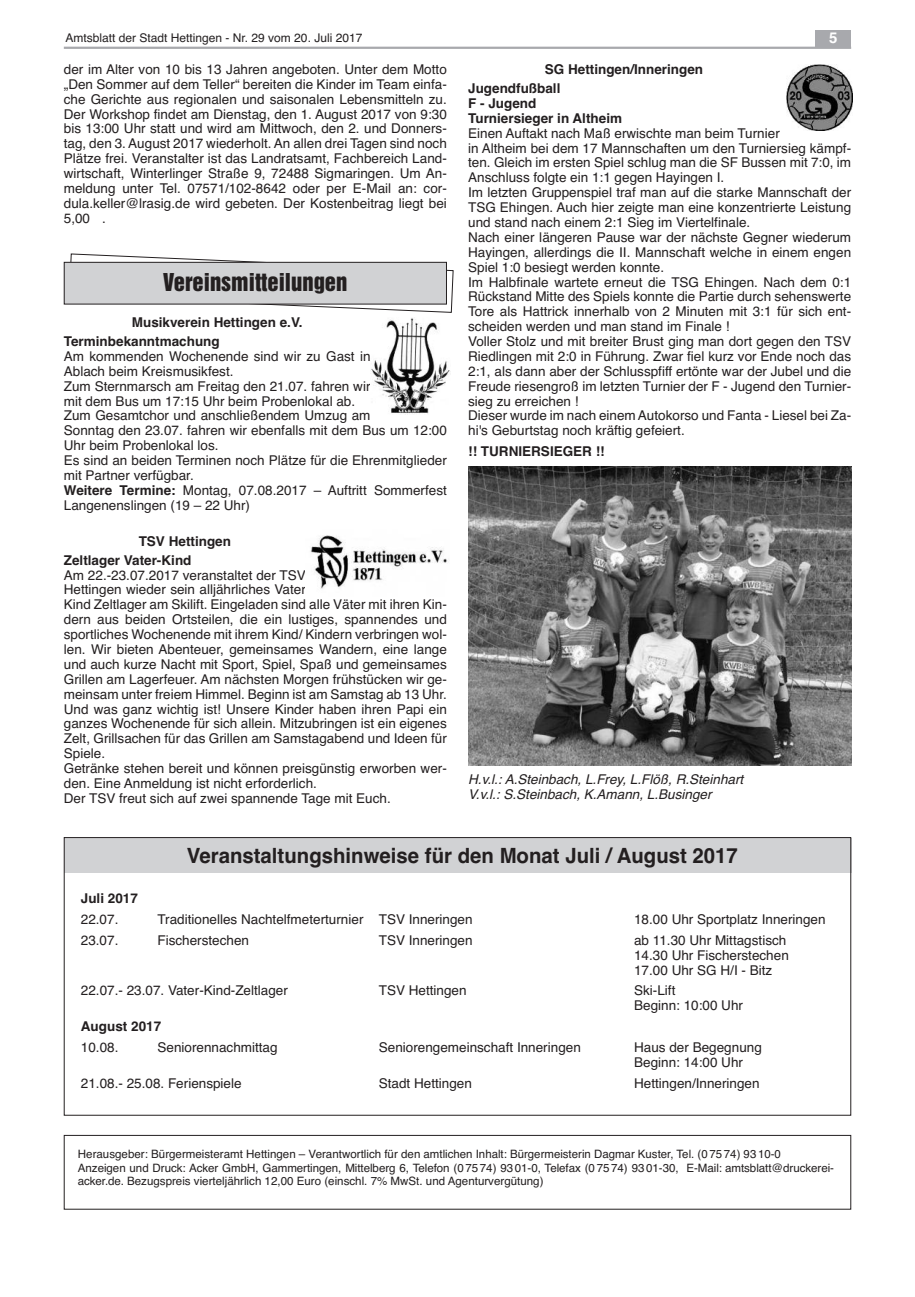
<style>
.page{position:relative;width:915px;height:1297px;background:#fff}
.page>*{position:absolute;margin:0;border:0;box-sizing:border-box;transform-origin:0 0}
.t1{font:22.5px "Helvetica Inserat";color:#231f20}
.t2{font:700 21px "Helvetica";color:#231f20}
.t3{font:700 15px "Helvetica";color:#fff}
.t4{font:13.5px/14.9px "Helvetica";color:#231f20}
.t5{font:700 13.5px/19.2px "Helvetica";color:#231f20}
.t6{font:italic 13.5px/14.9px "Helvetica";color:#231f20}
.t7{font:12px "Helvetica";color:#231f20}
.t8{font:11.55px/13.8px "Helvetica";color:#231f20}
.s1{font-weight:700}
</style>
<div class="page">
<div style="left:64px;top:838px;width:786px;height:34px;background:#d1d2d4"></div>
<svg style="left:69px;top:253px;width:385px;height:60px"></svg>
<div style="left:64px;top:262px;width:382px;height:42px;background:#d1d2d4"></div>
<div style="left:64px;top:262px;width:382px;height:42px;border:1px solid #231f20"></div>
<img style="left:371px;top:318px;width:79px;height:96px">
<img style="left:310px;top:535px;width:138px;height:54px">
<div style="left:64px;top:1135px;width:786px;height:74px;border:1px solid #231f20"></div>
<img style="left:786px;top:65px;width:65px;height:66px">
<img style="left:468px;top:467px;width:382px;height:298px">
<hr style="left:64px;top:47px;width:786px;height:2px;background:#a8a9ad">
<div style="left:815px;top:30px;width:35px;height:17px;background:#a8a9ad"></div>
<p class="t7" style="left:65px;top:31px;width:298px">Amtsblatt der Stadt Hettingen - Nr. 29 vom 20. Juli 2017</p>
<p class="t3" style="left:829px;top:29px;width:10px">5</p>
<p class="t4" style="left:64px;top:62px;width:384px;text-align:justify">der im Alter von 10 bis 13 Jahren angeboten. Unter dem Motto „Den Sommer auf dem Teller“ bereiten die Kinder im Team einfa&shy;che Gerichte aus regionalen und saisonalen Lebensmitteln zu.<br>Der Workshop findet am Dienstag, den 1. August 2017 von 9:30 bis 13:00 Uhr statt und wird am Mittwoch, den 2. und Donners&shy;tag, den 3. August 2017 wiederholt. An allen drei Tagen sind noch Plätze frei. Veranstalter ist das Landratsamt, Fachbereich Land&shy;wirtschaft, Winterlinger Straße 9, 72488 Sigmaringen. Um An&shy;meldung unter Tel. 07571/102-8642 oder per E-Mail an: cor&shy;dula.keller@lrasig.de wird gebeten. Der Kostenbeitrag liegt bei 5,00 .</p>
<h1 class="t1" style="left:163px;top:273px;width:186px">Vereinsmitteilungen</h1>
<p class="t5" style="left:64px;top:313px;width:240px;text-indent:68px">Musikverein Hettingen e.V.<br>Terminbekanntmachung</p>
<p class="t4" style="left:64px;top:349px;width:384px">Am kommenden Wochenende sind wir zu Gast in<br>Ablach beim Kreismusikfest.<br>Zum Sternmarsch am Freitag den 21.07. fahren wir<br>mit dem Bus um 17:15 Uhr beim Probenlokal ab.<br>Zum Gesamtchor und anschließendem Umzug am<br>Sonntag den 23.07. fahren wir ebenfalls mit dem Bus um 12:00<br>Uhr beim Probenlokal los.<br>Es sind an beiden Terminen noch Plätze für die Ehrenmitglieder mit Partner verfügbar.<br><span class="s1">Weitere Termine:</span> Montag, 07.08.2017 – Auftritt Sommerfest Langenenslingen (19 – 22 Uhr)</p>
<p class="t5" style="left:64px;top:531px;width:169px;text-indent:75px">TSV Hettingen<br>Zeltlager Vater-Kind</p>
<p class="t4" style="left:64px;top:567px;width:384px">Am 22.-23.07.2017 veranstaltet der TSV<br>Hettingen wieder sein alljährliches Vater<br>Kind Zeltlager am Skilift. Eingeladen sind alle Väter mit ihren Kin&shy;dern aus beiden Ortsteilen, die ein lustiges, spannendes und sportliches Wochenende mit ihrem Kind/ Kindern verbringen wol&shy;len. Wir bieten Abenteuer, gemeinsames Wandern, eine lange und auch kurze Nacht mit Sport, Spiel, Spaß und gemeinsames Grillen am Lagerfeuer. Am nächsten Morgen frühstücken wir ge&shy;meinsam unter freiem Himmel. Beginn ist am Samstag ab 13 Uhr.<br>Und was ganz wichtig ist! Unsere Kinder haben ihren Papi ein ganzes Wochenende für sich allein. Mitzubringen ist ein eigenes Zelt, Grillsachen für das Grillen am Samstagabend und Ideen für Spiele.<br>Getränke stehen bereit und können preisgünstig erworben wer&shy;den. Eine Anmeldung ist nicht erforderlich.<br>Der TSV freut sich auf zwei spannende Tage mit Euch.</p>
<p class="t5" style="left:468px;top:60px;width:236px;text-indent:77px">SG Hettingen/Inneringen<br>Jugendfußball</p>
<p class="t5" style="left:468px;top:96px;width:155px;line-height:14.9px">F - Jugend<br>Turniersieger in Altheim</p>
<p class="t4" style="left:468px;top:126px;width:384px">Einen Auftakt nach Maß erwischte man beim Turnier<br>in Altheim bei dem 17 Mannschaften um den Turniersieg kämpf&shy;ten. Gleich im ersten Spiel schlug man die SF Bussen mit 7:0, im Anschluss folgte ein 1:1 gegen Hayingen I.<br>Im letzten Gruppenspiel traf man auf die starke Mannschaft der TSG Ehingen. Auch hier zeigte man eine konzentrierte Leistung und stand nach einem 2:1 Sieg im Viertelfinale.<br>Nach einer längeren Pause war der nächste Gegner wiederum Hayingen, allerdings die II. Mannschaft welche in einem engen Spiel 1:0 besiegt werden konnte.<br>Im Halbfinale wartete erneut die TSG Ehingen. Nach dem 0:1<br>Rückstand Mitte des Spiels konnte die Partie durch sehenswerte Tore als Hattrick innerhalb von 2 Minuten mit 3:1 für sich ent&shy;scheiden werden und man stand im Finale !<br>Voller Stolz und mit breiter Brust ging man dort gegen den TSV Riedlingen mit 2:0 in Führung. Zwar fiel kurz vor Ende noch das 2:1, als dann aber der Schlusspfiff ertönte war der Jubel und die Freude riesengroß im letzten Turnier der F - Jugend den Turnier&shy;sieg zu erreichen !<br>Dieser wurde im nach einem Autokorso und Fanta - Liesel bei Za&shy;hi's Geburtstag noch kräftig gefeiert.</p>
<p class="t5" style="left:468px;top:442px;width:138px">!! TURNIERSIEGER !!</p>
<p class="t6" style="left:468px;top:772px;width:276px">H.v.l.: A.Steinbach, L.Frey, L.Flöß, R.Steinhart<br>V.v.l.: S.Steinbach, K.Amann, L.Businger</p>
<h2 class="t2" style="left:187px;top:843px;width:552px">Veranstaltungshinweise für den Monat Juli / August 2017</h2>
<p class="t5" style="left:81px;top:889px;width:59px">Juli 2017</p>
<p class="t4" style="left:81px;top:912px;width:39px">22.07.</p>
<p class="t4" style="left:157px;top:912px;width:316px">Traditionelles Nachtelfmeterturnier TSV Inneringen</p>
<p class="t4" style="left:634px;top:912px;width:193px">18.00 Uhr Sportplatz Inneringen</p>
<p class="t4" style="left:81px;top:933px;width:39px">23.07.</p>
<p class="t4" style="left:157px;top:933px;width:93px">Fischerstechen</p>
<p class="t4" style="left:378px;top:933px;width:95px">TSV Inneringen</p>
<p class="t4" style="left:634px;top:933px;width:156px">ab 11.30 Uhr Mittagstisch<br>14.30 Uhr Fischerstechen<br>17.00 Uhr SG H/I - Bitz</p>
<p class="t4" style="left:81px;top:983px;width:208px">22.07.- 23.07. Vater-Kind-Zeltlager</p>
<p class="t4" style="left:378px;top:983px;width:89px">TSV Hettingen</p>
<p class="t4" style="left:634px;top:983px;width:110px">Ski-Lift<br>Beginn: 10:00 Uhr</p>
<p class="t5" style="left:81px;top:1017px;width:82px">August 2017</p>
<p class="t4" style="left:81px;top:1040px;width:39px">10.08.</p>
<p class="t4" style="left:157px;top:1040px;width:122px">Seniorennachmittag</p>
<p class="t4" style="left:378px;top:1040px;width:203px">Seniorengemeinschaft Inneringen</p>
<p class="t4" style="left:634px;top:1040px;width:129px">Haus der Begegnung<br>Beginn: 14:00 Uhr</p>
<p class="t4" style="left:81px;top:1076px;width:162px">21.08.- 25.08. Ferienspiele</p>
<p class="t4" style="left:378px;top:1076px;width:95px">Stadt Hettingen</p>
<p class="t4" style="left:634px;top:1076px;width:127px">Hettingen/Inneringen</p>
<p class="t8" style="left:78px;top:1147px;width:757px">Herausgeber: Bürgermeisteramt Hettingen – Verantwortlich für den amtlichen Inhalt: Bürgermeisterin Dagmar Kuster, Tel. (0 75 74) 93 10-0<br>Anzeigen und Druck: Acker GmbH, Gammertingen, Mittelberg 6, Telefon (0 75 74) 93 01-0, Telefax (0 75 74) 93 01-30, E-Mail: amtsblatt@druckerei&shy;acker.de. Bezugspreis vierteljährlich 12,00 Euro (einschl. 7% MwSt. und Agenturvergütung)</p>
</div>
